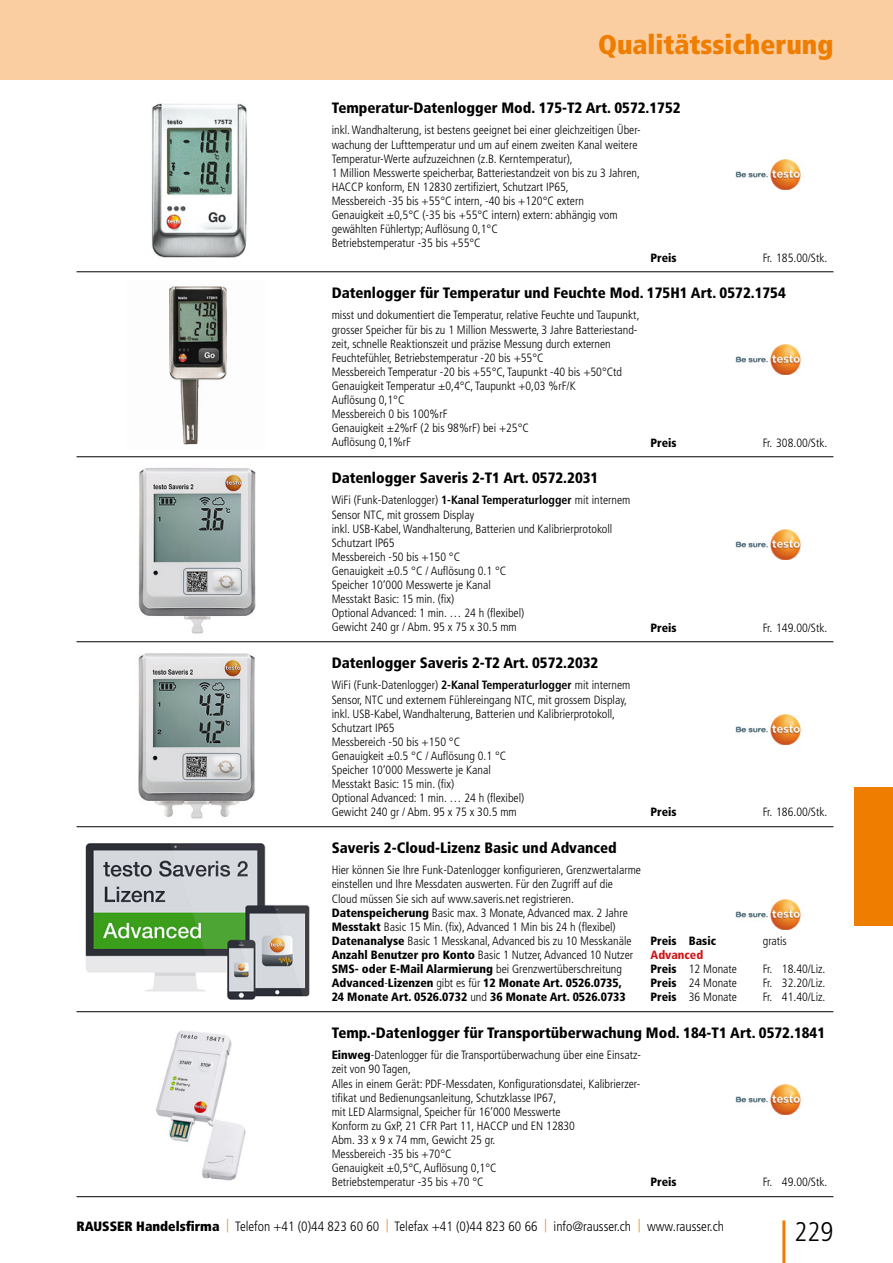
<style>
.page{position:relative;width:893px;height:1263px;background:#fff}
.page>*{position:absolute;margin:0;border:0;box-sizing:border-box;transform-origin:0 0}
.t1{font:900 condensed 27px "Frutiger LT Std";color:#ef7d00}
.t2{font:300 condensed 27px "Frutiger LT Std";color:#000}
.t3{font:900 condensed 15px "Frutiger LT Std";color:#000}
.t4{font:300 condensed 13.5px "Frutiger LT Std";color:#000}
.t5{font:300 condensed 12px/14.1px "Frutiger LT Std";color:#000}
.t6{font:900 condensed 12px "Frutiger LT Std";color:#000}
.t7{font:900 condensed 12px/14.1px "Frutiger LT Std";color:#cd1619}
.s1{font-weight:700}
.s2{font-weight:900}
.s3{color:#000}
.s4{font-weight:300;color:#000}
.s5{color:#ef7d00}
</style>
<div class="page">
<div style="left:0;top:0;width:893px;height:80px;background:#fbcea2"></div>
<div style="left:855px;top:787px;width:38px;height:139px;background:#ef7d00"></div>
<hr style="left:782px;top:1220px;width:3px;height:43px;background:#ef7d00">
<hr style="left:77px;top:456px;width:756px;height:1px;background:#000">
<img style="left:169px;top:286px;width:58px;height:159px">
<img style="left:735px;top:344px;width:66px;height:30px">
<hr style="left:77px;top:271px;width:756px;height:1px;background:#000">
<img style="left:151px;top:103px;width:96px;height:155px">
<img style="left:735px;top:159px;width:66px;height:30px">
<hr style="left:77px;top:641px;width:756px;height:1px;background:#000">
<img style="left:138px;top:468px;width:118px;height:166px">
<img style="left:735px;top:529px;width:66px;height:30px">
<hr style="left:77px;top:826px;width:756px;height:1px;background:#000">
<img style="left:138px;top:653px;width:117px;height:166px">
<img style="left:735px;top:714px;width:66px;height:30px">
<hr style="left:77px;top:1196px;width:756px;height:1px;background:#000">
<img style="left:155px;top:1030px;width:91px;height:151px">
<img style="left:735px;top:1084px;width:66px;height:30px">
<hr style="left:77px;top:1011px;width:756px;height:1px;background:#000">
<img style="left:85px;top:843px;width:225px;height:157px">
<img style="left:735px;top:899px;width:66px;height:30px">
<h1 class="t1" style="left:598px;top:28px;width:237px">Qualitätssicherung</h1>
<p class="t3" style="left:332px;top:99px;width:351px">Temperatur-Datenlogger Mod. 175-T2 Art. 0572.1752</p>
<p class="t5" style="left:332px;top:123px;width:311px">inkl. Wandhalterung, ist bestens geeignet bei einer gleichzeitigen Über&shy;wachung der Lufttemperatur und um auf einem zweiten Kanal weitere Temperatur-Werte aufzuzeichnen (z.B. Kerntemperatur),<br>1 Million Messwerte speicherbar, Batteriestandzeit von bis zu 3 Jahren, HACCP konform, EN 12830 zertifiziert, Schutzart IP65,<br>Messbereich -35 bis +55°C intern, -40 bis +120°C extern<br>Genauigkeit ±0,5°C (-35 bis +55°C intern) extern: abhängig vom gewählten Fühlertyp; Auflösung 0,1°C<br>Betriebstemperatur -35 bis +55°C</p>
<p class="t6" style="left:651px;top:250px;width:28px">Preis</p>
<p class="t5" style="left:763px;top:250px;width:66px">Fr. 185.00/Stk.</p>
<p class="t3" style="left:332px;top:284px;width:456px">Datenlogger für Temperatur und Feuchte Mod. 175H1 Art. 0572.1754</p>
<p class="t5" style="left:332px;top:308px;width:309px">misst und dokumentiert die Temperatur, relative Feuchte und Taupunkt, grosser Speicher für bis zu 1 Million Messwerte, 3 Jahre Batteriestand&shy;zeit, schnelle Reaktionszeit und präzise Messung durch externen Feuchtefühler, Betriebstemperatur -20 bis +55°C<br>Messbereich Temperatur -20 bis +55°C, Taupunkt -40 bis +50°Ctd Genauigkeit Temperatur ±0,4°C, Taupunkt +0,03 %rF/K<br>Auflösung 0,1°C<br>Messbereich 0 bis 100%rF<br>Genauigkeit ±2%rF (2 bis 98%rF) bei +25°C<br>Auflösung 0,1%rF</p>
<p class="t6" style="left:651px;top:435px;width:28px">Preis</p>
<p class="t5" style="left:763px;top:435px;width:66px">Fr. 308.00/Stk.</p>
<p class="t3" style="left:332px;top:469px;width:268px">Datenlogger Saveris 2-T1 Art. 0572.2031</p>
<p class="t5" style="left:332px;top:493px;width:300px">WiFi (Funk-Datenlogger) <span class="s1">1-Kanal Temperaturlogger</span> mit internem Sensor NTC, mit grossem Display<br>inkl. USB-Kabel, Wandhalterung, Batterien und Kalibrierprotokoll Schutzart IP65<br>Messbereich -50 bis +150 °C<br>Genauigkeit ±0.5 °C / Auflösung 0.1 °C<br>Speicher 10‘000 Messwerte je Kanal<br>Messtakt Basic: 15 min. (fix)<br>Optional Advanced: 1 min. … 24 h (flexibel)<br>Gewicht 240 gr / Abm. 95 x 75 x 30.5 mm</p>
<p class="t3" style="left:332px;top:654px;width:268px">Datenlogger Saveris 2-T2 Art. 0572.2032</p>
<p class="t5" style="left:332px;top:678px;width:300px">WiFi (Funk-Datenlogger) <span class="s1">2-Kanal Temperaturlogger</span> mit internem Sensor, NTC und externem Fühlereingang NTC, mit grossem Display, inkl. USB-Kabel, Wandhalterung, Batterien und Kalibrierprotokoll, Schutzart IP65<br>Messbereich -50 bis +150 °C<br>Genauigkeit ±0.5 °C / Auflösung 0.1 °C<br>Speicher 10‘000 Messwerte je Kanal<br>Messtakt Basic: 15 min. (fix)<br>Optional Advanced: 1 min. … 24 h (flexibel)<br>Gewicht 240 gr / Abm. 95 x 75 x 30.5 mm</p>
<p class="t3" style="left:332px;top:839px;width:287px">Saveris 2-Cloud-Lizenz Basic und Advanced</p>
<p class="t5" style="left:332px;top:863px;width:311px">Hier können Sie Ihre Funk-Datenlogger konfigurieren, Grenzwertalarme einstellen und Ihre Messdaten auswerten. Für den Zugriff auf die Cloud müssen Sie sich auf www.saveris.net registrieren.<br><span class="s2">Datenspeicherung</span> Basic max. 3 Monate, Advanced max. 2 Jahre <span class="s2">Messtakt</span> Basic 15 Min. (fix), Advanced 1 Min bis 24 h (flexibel)<br><span class="s2">Datenanalyse</span> Basic 1 Messkanal, Advanced bis zu 10 Messkanäle <span class="s2">Anzahl Benutzer pro Konto</span> Basic 1 Nutzer, Advanced 10 Nutzer <span class="s2">SMS- oder E-Mail Alarmierung</span> bei Grenzwertüberschreitung <span class="s2">Advanced</span>-<span class="s2">Lizenzen</span> gibt es für <span class="s2">12 Monate Art. 0526.0735,<br>24 Monate Art. 0526.0732</span> und <span class="s2">36 Monate Art. 0526.0733</span></p>
<p class="t6" style="left:651px;top:620px;width:28px">Preis</p>
<p class="t5" style="left:763px;top:620px;width:66px">Fr. 149.00/Stk.</p>
<p class="t6" style="left:651px;top:805px;width:28px">Preis</p>
<p class="t5" style="left:763px;top:805px;width:66px">Fr. 186.00/Stk.</p>
<p class="t6" style="left:651px;top:934px;width:67px">Preis Basic</p>
<p class="t5" style="left:763px;top:934px;width:26px">gratis</p>
<p class="t7" style="left:651px;top:948px;width:88px">Advanced<br><span class="s3">Preis</span> <span class="s4">12 Monate</span></p>
<p class="t5" style="left:763px;top:962px;width:64px">Fr. 18.40/Liz.</p>
<p class="t5" style="left:651px;top:976px;width:88px"><span class="s2">Preis</span> 24 Monate</p>
<p class="t5" style="left:763px;top:976px;width:64px">Fr. 32.20/Liz.</p>
<p class="t5" style="left:651px;top:990px;width:88px"><span class="s2">Preis</span> 36 Monate</p>
<p class="t5" style="left:763px;top:990px;width:64px">Fr. 41.40/Liz.</p>
<p class="t3" style="left:332px;top:1024px;width:495px">Temp.-Datenlogger für Transportüberwachung Mod. 184-T1 Art. 0572.1841</p>
<p class="t5" style="left:332px;top:1048px;width:311px"><span class="s2">Einweg</span>-Datenlogger für die Transportüberwachung über eine Einsatz&shy;zeit von 90 Tagen,<br>Alles in einem Gerät: PDF-Messdaten, Konfigurationsdatei, Kalibrierzer&shy;tifikat und Bedienungsanleitung, Schutzklasse IP67,<br>mit LED Alarmsignal, Speicher für 16‘000 Messwerte<br>Konform zu GxP, 21 CFR Part 11, HACCP und EN 12830<br>Abm. 33 x 9 x 74 mm, Gewicht 25 gr.<br>Messbereich -35 bis +70°C<br>Genauigkeit ±0,5°C, Auflösung 0,1°C<br>Betriebstemperatur -35 bis +70 °C</p>
<p class="t6" style="left:651px;top:1175px;width:28px">Preis</p>
<p class="t5" style="left:763px;top:1175px;width:66px">Fr. 49.00/Stk.</p>
<p class="t4" style="left:77px;top:1218px;width:649px"><span class="s2">RAUSSER Handelsfirma</span> <span class="s5">|</span> Telefon +41 (0)44 823 60 60 <span class="s5">|</span> Telefax +41 (0)44 823 60 66 <span class="s5">|</span> info@rausser.ch <span class="s5">|</span> www.rausser.ch</p>
<h1 class="t2" style="left:795px;top:1216px;width:40px">229</h1>
</div>
